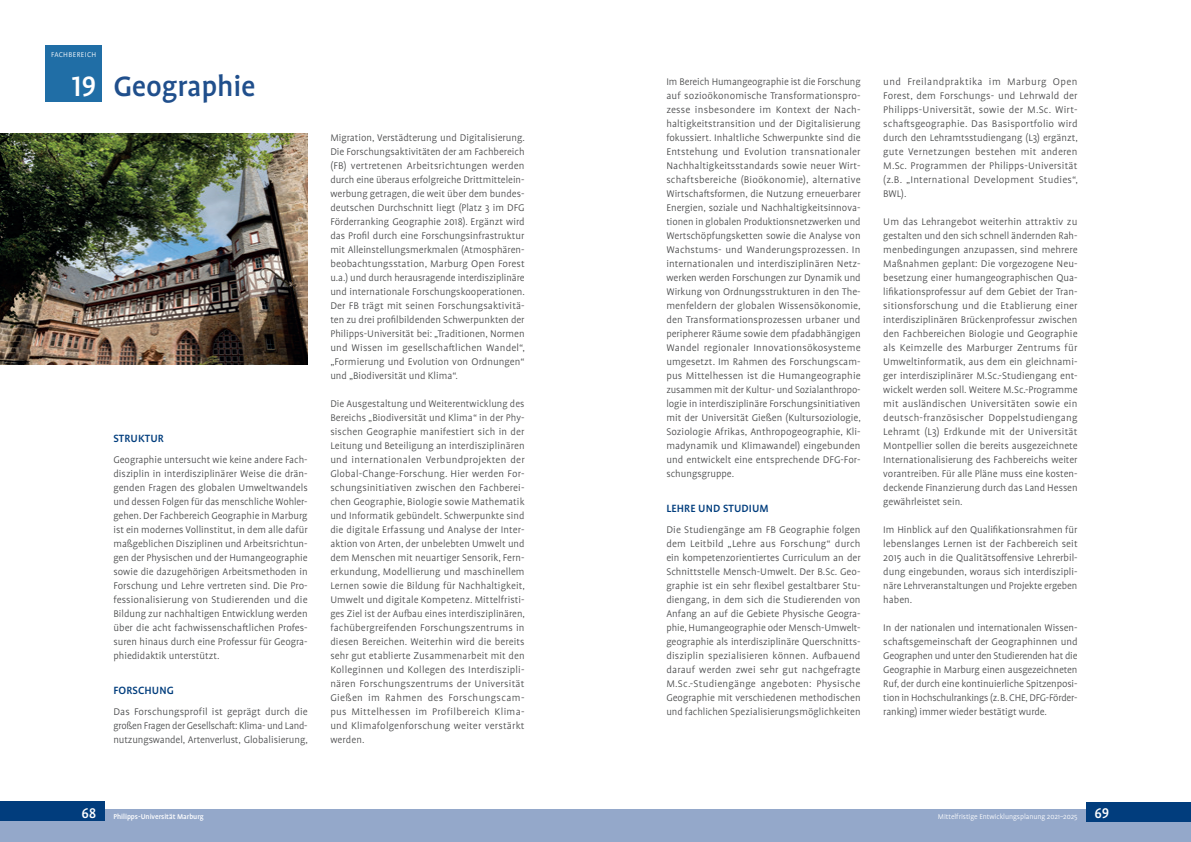
<style>
.page{position:relative;width:1191px;height:842px;background:#fff}
.page>*{position:absolute;margin:0;border:0;box-sizing:border-box;transform-origin:0 0}
.t1{font:500 32px "Profile Pro";letter-spacing:-.005em;color:#204f8c}
.t2{font:500 32px "Profile Pro";color:#fff}
.t3{font:500 12px "Profile Pro";letter-spacing:.01em;color:#013d7d}
.t4{font:300 11px/14px "Profile Pro";color:#4b4c4d;text-align:justify}
.t5{font:300 8px "Profile Pro";letter-spacing:-.005em;color:#fff}
.t6{font:500 8px "Profile Pro";letter-spacing:-.005em;color:#fff}
.t7{font:300 8px "Profile Pro";letter-spacing:.05em;color:#fff}
.s1{font-size:16px}
.s2{font-weight:500;font-size:16px}
</style>
<div class="page">
<img style="left:0;top:133px;width:308px;height:232px">
<div style="left:45px;top:45px;width:57px;height:57px;background:#206ea6"></div>
<div style="left:0;top:809px;width:1191px;height:33px;background:#94a8ca"></div>
<div style="left:1086px;top:801px;width:105px;height:20px;background:#013d7d"></div>
<div style="left:0;top:801px;width:105px;height:20px;background:#013d7d"></div>
<p class="t7" style="left:51px;top:51px;width:47px">FACHBEREICH</p>
<h1 class="t2" style="left:71px;top:68px;width:26px">19</h1>
<h1 class="t1" style="left:113px;top:68px;width:144px">Geographie</h1>
<p class="t3" style="left:113px;top:431px;width:52px">STRUKTUR</p>
<p class="t4" style="left:113px;top:453px;width:196px">Geographie untersucht wie keine andere Fach&shy;disziplin in interdisziplinärer Weise die drän&shy;genden Fragen des globalen Umweltwandels und dessen Folgen für das menschliche Wohler&shy;gehen. Der Fachbereich Geographie in Marburg ist ein modernes Vollinstitut, in dem alle dafür maßgeblichen Disziplinen und Arbeitsrichtun&shy;gen der Physischen und der Humangeographie sowie die dazugehörigen Arbeitsmethoden in Forschung und Lehre vertreten sind. Die Pro&shy;fessionalisierung von Studierenden und die Bildung zur nachhaltigen Entwicklung werden über die acht fachwissenschaftlichen Profes&shy;suren hinaus durch eine Professur für Geogra&shy;phiedidaktik unterstützt.</p>
<p class="t3" style="left:113px;top:683px;width:62px">FORSCHUNG</p>
<p class="t4" style="left:113px;top:705px;width:196px">Das Forschungsprofil ist geprägt durch die großen Fragen der Gesellschaft: Klima- und Land&shy;nutzungswandel, Artenverlust, Globalisierung,</p>
<p class="t4" style="left:330px;top:131px;width:196px">Migration, Verstädterung und Digitalisierung.<br>Die Forschungsaktivitäten der am Fachbereich (FB) vertretenen Arbeitsrichtungen werden durch eine überaus erfolgreiche Drittmittelein&shy;werbung getragen, die weit über dem bundes&shy;deutschen Durchschnitt liegt (Platz 3 im DFG Förderranking Geographie 2018). Ergänzt wird das Profil durch eine Forschungsinfrastruktur mit Alleinstellungsmerkmalen (Atmosphären&shy;beobachtungsstation, Marburg Open Forest u.a.) und durch herausragende interdisziplinäre und internationale Forschungskooperationen.<br>Der FB trägt mit seinen Forschungsaktivitä&shy;ten zu drei profilbildenden Schwerpunkten der Philipps-Universität bei: „Traditionen, Normen und Wissen im gesellschaftlichen Wandel“, „Formierung und Evolution von Ordnungen“ und „Biodiversität und Klima“.</p>
<p class="t4" style="left:330px;top:397px;width:196px">Die Ausgestaltung und Weiterentwicklung des Bereichs „Biodiversität und Klima“ in der Phy&shy;sischen Geographie manifestiert sich in der Leitung und Beteiligung an interdisziplinären und internationalen Verbundprojekten der Global-Change-Forschung. Hier werden For&shy;schungsinitiativen zwischen den Fachberei&shy;chen Geographie, Biologie sowie Mathematik und Informatik gebündelt. Schwerpunkte sind die digitale Erfassung und Analyse der Inter&shy;aktion von Arten, der unbelebten Umwelt und dem Menschen mit neuartiger Sensorik, Fern&shy;erkundung, Modellierung und maschinellem Lernen sowie die Bildung für Nachhaltigkeit, Umwelt und digitale Kompetenz. Mittelfristi&shy;ges Ziel ist der Aufbau eines interdisziplinären, fachübergreifenden Forschungszentrums in diesen Bereichen. Weiterhin wird die bereits sehr gut etablierte Zusammenarbeit mit den Kolleginnen und Kollegen des Interdiszipli&shy;nären Forschungszentrums der Universität Gießen im Rahmen des Forschungscam&shy;pus Mittelhessen im Profilbereich Klima&shy;und Klimafolgenforschung weiter verstärkt werden.</p>
<p class="t4" style="left:666px;top:75px;width:196px">Im Bereich Humangeographie ist die Forschung auf sozioökonomische Transformationspro&shy;zesse insbesondere im Kontext der Nach&shy;haltigkeitstransition und der Digitalisierung fokussiert. Inhaltliche Schwerpunkte sind die Entstehung und Evolution transnationaler Nachhaltigkeitsstandards sowie neuer Wirt&shy;schaftsbereiche (Bioökonomie), alternative Wirtschaftsformen, die Nutzung erneuerbarer Energien, soziale und Nachhaltigkeitsinnova&shy;tionen in globalen Produktionsnetzwerken und Wertschöpfungsketten sowie die Analyse von Wachstums- und Wanderungsprozessen. In internationalen und interdisziplinären Netz&shy;werken werden Forschungen zur Dynamik und Wirkung von Ordnungsstrukturen in den The&shy;menfeldern der globalen Wissensökonomie, den Transformationsprozessen urbaner und peripherer Räume sowie dem pfadabhängigen Wandel regionaler Innovationsökosysteme umgesetzt. Im Rahmen des Forschungscam&shy;pus Mittelhessen ist die Humangeographie zusammen mit der Kultur- und Sozialanthropo&shy;logie in interdisziplinäre Forschungsinitiativen mit der Universität Gießen (Kultursoziologie, Soziologie Afrikas, Anthropogeographie, Kli&shy;madynamik und Klimawandel) eingebunden und entwickelt eine entsprechende DFG-For&shy;schungsgruppe.</p>
<p class="t3" style="left:666px;top:501px;width:104px">LEHRE UND STUDIUM</p>
<p class="t4" style="left:666px;top:523px;width:196px">Die Studiengänge am FB Geographie folgen dem Leitbild „Lehre aus Forschung“ durch ein kompetenzorientiertes Curriculum an der Schnittstelle Mensch-Umwelt. Der B.Sc. Geo&shy;graphie ist ein sehr flexibel gestaltbarer Stu&shy;diengang, in dem sich die Studierenden von Anfang an auf die Gebiete Physische Geogra&shy;phie, Humangeographie oder Mensch-Umwelt&shy;geographie als interdisziplinäre Querschnitts&shy;disziplin spezialisieren können. Aufbauend darauf werden zwei sehr gut nachgefragte M.Sc.-Studiengänge angeboten: Physische Geographie mit verschiedenen methodischen und fachlichen Spezialisierungsmöglichkeiten</p>
<p class="t4" style="left:883px;top:75px;width:196px">und Freilandpraktika im Marburg Open Forest, dem Forschungs- und Lehrwald der Philipps-Universität, sowie der M.Sc. Wirt&shy;schaftsgeographie. Das Basisportfolio wird durch den Lehramtsstudiengang (L3) ergänzt, gute Vernetzungen bestehen mit anderen M.Sc. Programmen der Philipps-Universität (z.B. „International Development Studies“, BWL).</p>
<p class="t4" style="left:883px;top:215px;width:196px">Um das Lehrangebot weiterhin attraktiv zu gestalten und den sich schnell ändernden Rah&shy;menbedingungen anzupassen, sind mehrere Maßnahmen geplant: Die vorgezogene Neu&shy;besetzung einer humangeographischen Qua&shy;lifikationsprofessur auf dem Gebiet der Tran&shy;sitionsforschung und die Etablierung einer interdisziplinären Brückenprofessur zwischen den Fachbereichen Biologie und Geographie als Keimzelle des Marburger Zentrums für Umweltinformatik, aus dem ein gleichnami&shy;ger interdisziplinärer M.Sc.-Studiengang ent&shy;wickelt werden soll. Weitere M.Sc.-Programme mit ausländischen Universitäten sowie ein deutsch-französischer Doppelstudiengang Lehramt (L3) Erdkunde mit der Universität Montpellier sollen die bereits ausgezeichnete Internationalisierung des Fachbereichs weiter vorantreiben. Für alle Pläne muss eine kosten&shy;deckende Finanzierung durch das Land Hessen gewährleistet sein.</p>
<p class="t4" style="left:883px;top:523px;width:196px">Im Hinblick auf den Qualifikationsrahmen für lebenslanges Lernen ist der Fachbereich seit 2015 auch in die Qualitätsoffensive Lehrerbil&shy;dung eingebunden, woraus sich interdiszipli&shy;näre Lehrveranstaltungen und Projekte ergeben haben.</p>
<p class="t4" style="left:883px;top:621px;width:196px">In der nationalen und internationalen Wissen&shy;schaftsgemeinschaft der Geographinnen und Geographen und unter den Studierenden hat die Geographie in Marburg einen ausgezeichneten Ruf, der durch eine kontinuierliche Spitzenposi&shy;tion in Hochschulrankings (z.B. CHE, DFG-Förder&shy;ranking) immer wieder bestätigt wurde.</p>
<p class="t6" style="left:81px;top:812px;width:124px"><span class="s1">68</span> Philipps-Universität Marburg</p>
<p class="t5" style="left:938px;top:812px;width:173px">Mittelfristige Entwicklungsplanung 2021–2025 <span class="s2">69</span></p>
</div>
